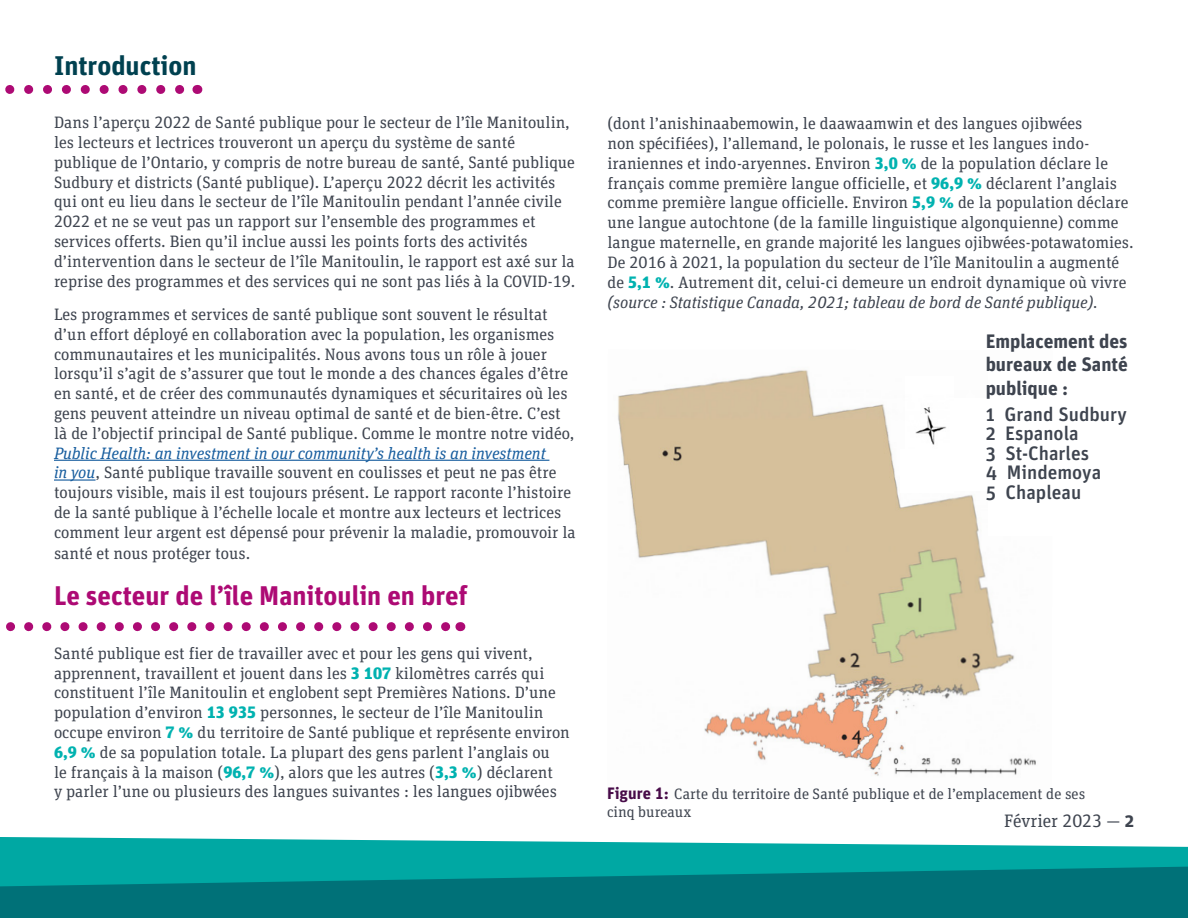
<style>
.page{position:relative;width:1188px;height:918px;background:#fff}
.page>*{position:absolute;margin:0;border:0;box-sizing:border-box;transform-origin:0 0}
.Heading_5{font:700 27px "Unit Pro";color:#ad0a74}
.Heading_4{font:700 27px "Unit Pro";color:#004150}
.t1{font:500 19.5px "Unit Pro";color:#3e444f}
.t2{font:700 19.5px/23.4px "Unit Pro";color:#3e444f;text-align:justify}
.t3{font:18px "Unit Slab Pro";color:#3e444f}
.Paragraph_2{font:16.5px/19.8px "Unit Slab Pro";color:#3e444f}
.t4{font:15px/18px "Unit Slab Pro";color:#3e444f}
.s1{font-style:italic;color:#175d9e}
.s2{font-weight:900;color:#00b2b0}
.s3{font-style:italic}
.s4{font-family:"Unit Pro";font-weight:700;font-size:16.5px;color:#480c49}
.s5{font-family:"Unit Pro";font-weight:700}
</style>
<div class="page">
<hr style="left:54px;top:460px;width:495px;height:1px;background:#175d9e">
<hr style="left:54px;top:479px;width:42px;height:2px;background:#175d9e">
<img style="left:618px;top:370px;width:418px;height:406px">
<div style="left:988px;top:360px;width:85px;height:176px;background:#fff"></div>
<div style="left:915px;top:398px;width:85px;height:93px;background:#fff"></div>
<img style="left:905px;top:376px;width:49px;height:73px">
<div style="left:901px;top:449px;width:53px;height:43px;background:#fff"></div>
<svg style="left:10px;top:85px;width:175px;height:9px"></svg>
<svg style="left:10px;top:622px;width:441px;height:9px"></svg>
<svg style="left:0;top:837px;width:1188px;height:30px;background:#29b6b2"></svg>
<svg style="left:0;top:867px;width:1188px;height:51px;background:#007b80"></svg>
<p class="Heading_4" style="left:54px;top:45px;width:144px">Introduction</p>
<p class="Paragraph_2" style="left:54px;top:112px;width:523px">Dans l’aperçu 2022 de Santé publique pour le secteur de l’île Manitoulin, les lecteurs et lectrices trouveront un aperçu du système de santé publique de l’Ontario, y compris de notre bureau de santé, Santé publique Sudbury et districts (Santé publique). L’aperçu 2022 décrit les activités qui ont eu lieu dans le secteur de l’île Manitoulin pendant l’année civile 2022 et ne se veut pas un rapport sur l’ensemble des programmes et services offerts. Bien qu’il inclue aussi les points forts des activités d’intervention dans le secteur de l’île Manitoulin, le rapport est axé sur la reprise des programmes et des services qui ne sont pas liés à la COVID-19.</p>
<p class="Paragraph_2" style="left:54px;top:304px;width:523px">Les programmes et services de santé publique sont souvent le résultat d’un effort déployé en collaboration avec la population, les organismes communautaires et les municipalités. Nous avons tous un rôle à jouer lorsqu’il s’agit de s’assurer que tout le monde a des chances égales d’être en santé, et de créer des communautés dynamiques et sécuritaires où les gens peuvent atteindre un niveau optimal de santé et de bien-être. C’est là de l’objectif principal de Santé publique. Comme le montre notre vidéo, <span class="s1">Public Health: an investment in our community’s health is an investment<br>in you</span>, Santé publique travaille souvent en coulisses et peut ne pas être toujours visible, mais il est toujours présent. Le rapport raconte l’histoire de la santé publique à l’échelle locale et montre aux lecteurs et lectrices comment leur argent est dépensé pour prévenir la maladie, promouvoir la</p>
<p class="Paragraph_2" style="left:54px;top:543px;width:198px">santé et nous protéger tous.</p>
<p class="Heading_5" style="left:54px;top:576px;width:415px">Le secteur de l’île Manitoulin en bref</p>
<p class="Paragraph_2" style="left:54px;top:643px;width:517px">Santé publique est fier de travailler avec et pour les gens qui vivent, apprennent, travaillent et jouent dans les <span class="s2">3 107</span> kilomètres carrés qui constituent l’île Manitoulin et englobent sept Premières Nations. D’une population d’environ <span class="s2">13 935</span> personnes, le secteur de l’île Manitoulin occupe environ <span class="s2">7 %</span> du territoire de Santé publique et représente environ <span class="s2">6,9 %</span> de sa population totale. La plupart des gens parlent l’anglais ou<br>le français à la maison (<span class="s2">96,7 %</span>), alors que les autres (<span class="s2">3,3 %</span>) déclarent<br>y parler l’une ou plusieurs des langues suivantes : les langues ojibwées</p>
<p class="Paragraph_2" style="left:607px;top:113px;width:528px">(dont l’anishinaabemowin, le daawaamwin et des langues ojibwées<br>non spécifiées), l’allemand, le polonais, le russe et les langues indo&shy;iraniennes et indo-aryennes. Environ <span class="s2">3,0 %</span> de la population déclare le français comme première langue officielle, et <span class="s2">96,9 %</span> déclarent l’anglais comme première langue officielle. Environ <span class="s2">5,9 %</span> de la population déclare une langue autochtone (de la famille linguistique algonquienne) comme langue maternelle, en grande majorité les langues ojibwées-potawatomies.<br>De 2016 à 2021, la population du secteur de l’île Manitoulin a augmenté de <span class="s2">5,1 %</span>. Autrement dit, celui-ci demeure un endroit dynamique où vivre <span class="s3">(source : Statistique Canada, 2021; tableau de bord de Santé publique).</span></p>
<p class="t2" style="left:986px;top:328px;width:144px">Emplacement des bureaux de Santé publique :</p>
<p class="t1" style="left:986px;top:400px;width:143px">1 Grand Sudbury</p>
<p class="t1" style="left:986px;top:420px;width:95px">2 Espanola</p>
<p class="t1" style="left:986px;top:439px;width:105px">3 St-Charles</p>
<p class="t1" style="left:986px;top:459px;width:117px">4 Mindemoya</p>
<p class="t1" style="left:986px;top:478px;width:97px">5 Chapleau</p>
<p class="t4" style="left:607px;top:784px;width:480px"><span class="s4">Figure 1:</span> Carte du territoire de Santé publique et de l’emplacement de ses cinq bureaux</p>
<p class="t3" style="left:1004px;top:809px;width:131px">Février 2023 — <span class="s5">2</span></p>
</div>
